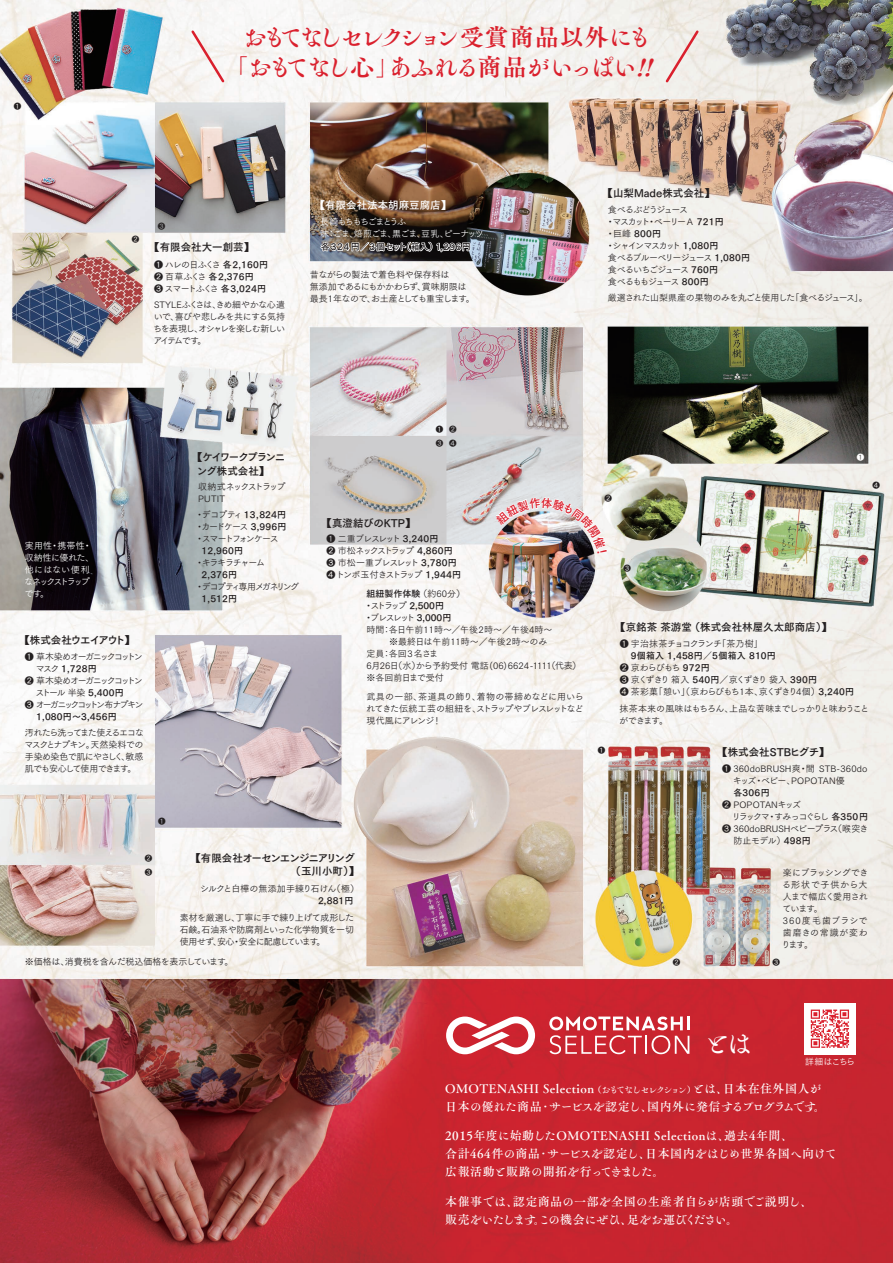
<style>
.page{position:relative;width:893px;height:1263px;background:#fff}
.page>*{position:absolute;margin:0;border:0;box-sizing:border-box;transform-origin:0 0}
.t1{font:25.5px "Tsuku C Old Min Pr 6 D";color:#fff}
.t2{font:24px/30px "Tsuku C Old Min Pr 6 B";letter-spacing:-.09em;color:#da202d;text-align:right}
.t3{font:12px/18px "Tsuku C Old Min Pr 6 D";letter-spacing:.04em;color:#fff}
.t4{font:12px/18px "Tsuku C Old Min Pr 6 D";color:#fff}
.t5{font:10.5px "Tsuku Go Pro B";color:#231f20}
.t6{font:10.5px/13.5px "Tsuku Go Pro B";letter-spacing:-.09em;color:#231f20}
.t7{font:10.5px/13.5px "Tsuku Go Pro B";letter-spacing:-.065em;color:#231f20}
.t8{font:10.5px "Tsuku Go Pro B";color:#fff}
.t9{font:9px/12px "Tsuku Go Pro R";letter-spacing:-.08em;color:#231f20;text-align:justify}
.t10{font:9px "Tsuku Go Pro B";letter-spacing:.02em;color:#231f20}
.t11{font:9px/12px "Tsuku Go Pro R";letter-spacing:.02em;color:#231f20}
.t12{font:9px/12px "Tsuku Go Pro R";letter-spacing:-.15em;color:#231f20}
.t13{font:9px/12px "Tsuku Go Pro R";letter-spacing:-.17em;color:#231f20}
.t14{font:9px/12px "Tsuku Go Pro R";letter-spacing:-.1em;color:#231f20}
.t15{font:9px/12px "Tsuku Go Pro R";letter-spacing:-.04em;color:#231f20}
.t16{font:9px "Tsuku Go Pro R";color:#231f20}
.t17{font:9px/12px "Tsuku Go Pro R";letter-spacing:-.045em;color:#fff}
.t18{font:9px/15.6px "Tsuku Go Pro R";letter-spacing:-.045em;color:#231f20}
.t19{font:9px/12px "Tsuku Go Pro R";letter-spacing:-.12em;color:#fff}
.t20{font:9px "Tsuku Go Pro R";letter-spacing:-.005em;color:#231f20}
.t21{font:9px "Tsuku Go Pro R";letter-spacing:-.06em;color:#231f20}
.t22{font:9px "Tsuku Go Pro R";letter-spacing:-.18em;color:#231f20}
.t23{font:9px "Tsuku Go Pro R";letter-spacing:-.05em;color:#231f20}
.t24{font:9px/12px "Tsuku Go Pro R";letter-spacing:-.14em;color:#231f20}
.t25{font:9px "Tsuku Go Pro B";letter-spacing:.04em;color:#231f20}
.t26{font:9px "Tsuku Go Pro R";letter-spacing:.01em;color:#231f20}
.t27{font:9px "Tsuku Go Pro R";letter-spacing:-.03em;color:#231f20}
.t28{font:9px "Tsuku Go Pro R";letter-spacing:-.185em;color:#231f20}
.t29{font:9px "Tsuku Go Pro R";letter-spacing:-.055em;color:#231f20}
.t30{font:9px "Tsuku Go Pro R";letter-spacing:-.22em;color:#231f20}
.t31{font:9px "Tsuku Go Pro R";letter-spacing:-.105em;color:#231f20}
.t32{font:9px "Tsuku Go Pro R";letter-spacing:-.195em;color:#231f20}
.t33{font:9px "Tsuku Go Pro R";letter-spacing:-.13em;color:#231f20}
.t34{font:9px "Tsuku Go Pro R";letter-spacing:-.01em;color:#231f20}
.t35{font:9px "Tsuku Go Pro R";letter-spacing:-.09em;color:#fff}
.t36{font:7.5px/13.6px "Tsuku Go Pro R";color:#231f20}
.t37{font:7.5px "Tsuku Go Pro R";color:#fff}
.s1{font-family:"Tsuku Go Pro B"}
.s2{font-family:"Tsuku Go Pro R"}
.s3{color:#fff}
.s4{font-family:"Tsuku Go Pro R";color:#fff}
.s5{font-size:9px}
</style>
<div class="page">
<img style="left:0;top:0;width:893px;height:1263px">
<svg style="left:189px;top:28px;width:38px;height:57px"></svg>
<svg style="left:663px;top:28px;width:38px;height:57px;background:#eededa"></svg>
<svg style="left:549px;top:1016px;width:140px;height:38px"></svg>
<svg style="left:446px;top:1016px;width:89px;height:38px"></svg>
<div style="left:804px;top:1003px;width:51px;height:51px;background:#fff"></div>
<svg style="left:320px;top:230px;width:151px;height:32px;background:#5b5857"></svg>
<svg style="left:811px;top:1009px;width:38px;height:39px"></svg>
<img style="left:495px;top:465px;width:114px;height:90px">
<p class="t36" style="left:14px;top:99px;width:9px">❶</p>
<h2 class="t2" style="left:224px;top:21px;width:431px">おもてなしセレクション受賞商品以外にも「おもてなし心」あふれる商品がいっぱい!!</h2>
<p class="t36" style="left:132px;top:232px;width:9px">❷</p>
<p class="t36" style="left:158px;top:219px;width:9px">❸</p>
<p class="t5" style="left:149px;top:238px;width:106px">【有限会社大一創芸】</p>
<p class="t31" style="left:154px;top:257px;width:116px">❶ ハレの日ふくさ <span class="s1">各2,160円</span></p>
<p class="t10" style="left:154px;top:269px;width:101px"><span class="s2">❷ 百草ふくさ</span> 各2,376円</p>
<p class="t18" style="left:154px;top:280px;width:132px">❸スマートふくさ <span class="s1">各3,024円<br></span>STYLEふくさは、きめ細やかな心遣</p>
<p class="t9" style="left:153px;top:309px;width:133px">いで、喜びや悲しみを共にする気持ちを表現し、オシャレを楽しむ新しいアイテムです。</p>
<p class="t8" style="left:315px;top:196px;width:138px">【有限会社法本胡麻豆腐店】</p>
<p class="t19" style="left:320px;top:215px;width:165px">長崎もちもちごまとうふ<br>味：ごま、焙煎ごま、黒ごま、豆乳、ピーナッツ</p>
<p class="t25" style="left:321px;top:239px;width:152px"><span class="s3">各32</span>4円<span class="s4">／</span>3個セット（箱入）<span class="s3">1</span>,296円</p>
<p class="t15" style="left:310px;top:268px;width:166px">昔ながらの製法で着色料や保存料は<br>無添加であるにもかかわらず、賞味期限は最長1年なので、お土産としても重宝します。</p>
<p class="t36" style="left:436px;top:422px;width:23px">❶ ❷<br>❸ ❹</p>
<p class="t5" style="left:602px;top:184px;width:114px">【山梨Made株式会社】</p>
<p class="t12" style="left:606px;top:203px;width:119px">食べるぶどうジュース<br>・マスカット・ベーリーＡ <span class="s1">721 円</span></p>
<p class="t10" style="left:606px;top:226px;width:57px"><span class="s2">・巨峰</span> 800円</p>
<p class="t12" style="left:606px;top:239px;width:146px">・シャインマスカット <span class="s1">1,080円<br></span>食べるブルーベリージュース <span class="s1">1,080円</span>食べるいちごジュース <span class="s1">760円<br></span>食べるももジュース <span class="s1">800円</span></p>
<p class="t21" style="left:608px;top:291px;width:261px">厳選された山梨県産の果物のみを丸ごと使用した「食べるジュース」。</p>
<p class="t17" style="left:24px;top:539px;width:71px">実用性・携帯性・収納性に優れた、他にはない便利なネックストラップです。</p>
<p class="t6" style="left:19px;top:632px;width:117px">【株式会社ウエイアウト】</p>
<p class="t22" style="left:25px;top:649px;width:120px">❶ 草木染めオーガニックコットン</p>
<p class="t10" style="left:36px;top:660px;width:62px"><span class="s2">マスク</span> 1,728円</p>
<p class="t22" style="left:25px;top:673px;width:120px">❷ 草木染めオーガニックコットン</p>
<p class="t9" style="left:36px;top:685px;width:90px">ストール 半染 <span class="s1">5,400円</span></p>
<p class="t30" style="left:25px;top:697px;width:120px">❸ オーガニックコットン布ナプキン</p>
<p class="t10" style="left:36px;top:708px;width:82px">1,080円～3,456円</p>
<p class="t9" style="left:24px;top:725px;width:121px">汚れたら洗ってまた使えるエコなマスクとナプキン。天然染料での手染め染色で肌にやさしく、敏感肌でも安心して使用できます。</p>
<p class="t6" style="left:197px;top:449px;width:90px;text-indent:-5px">【ケイワークプランニング株式会社】</p>
<p class="t9" style="left:198px;top:480px;width:89px">収納式ネックストラップ<br>PUTIT</p>
<p class="t10" style="left:195px;top:507px;width:92px"><span class="s2">・デコプティ</span> 13,824円</p>
<p class="t24" style="left:195px;top:520px;width:93px">・カードケース <span class="s1">3,996円</span>・スマートフォンケース</p>
<p class="t10" style="left:202px;top:543px;width:43px">12,960円</p>
<p class="t33" style="left:195px;top:555px;width:71px">・キラキラチャーム</p>
<p class="t10" style="left:202px;top:567px;width:37px">2,376円</p>
<p class="t32" style="left:195px;top:579px;width:105px">・デコプティ専用メガネリング</p>
<p class="t10" style="left:202px;top:591px;width:37px">1,512円</p>
<p class="t5" style="left:322px;top:514px;width:96px">【真澄結びのKTP】</p>
<p class="t13" style="left:326px;top:532px;width:136px">❶ 二重ブレスレット <span class="s1">3,240円<br></span>❷ 市松ネックストラップ <span class="s1">4,860円<br></span>❸ 市松一重ブレスレット <span class="s1">3,780円<br></span>❹トンボ玉付きストラップ <span class="s1">1,944円</span></p>
<p class="t10" style="left:366px;top:586px;width:100px">組紐製作体験 <span class="s2">（約60分）</span></p>
<p class="t9" style="left:364px;top:599px;width:81px">・ストラップ <span class="s1">2,500円</span></p>
<p class="t9" style="left:364px;top:611px;width:89px">・ブレスレット <span class="s1">3,000円</span></p>
<p class="t16" style="left:366px;top:622px;width:188px">時間：各日午前11時～／午後2時～／午後4時～</p>
<p class="t16" style="left:389px;top:634px;width:160px">※最終日は午前11時～／午後2時～のみ</p>
<p class="t16" style="left:366px;top:646px;width:73px">定員：各回3名さま</p>
<p class="t20" style="left:366px;top:658px;width:216px">6月26日（水）から予約受付 電話(06)6624-1111（代表）</p>
<p class="t34" style="left:366px;top:670px;width:79px">※各回前日まで受付</p>
<p class="t9" style="left:366px;top:690px;width:219px">武具の一部、茶道具の飾り、着物の帯締めなどに用いられてきた伝統工芸の組紐を、ストラップやブレスレットなど現代風にアレンジ！</p>
<p class="t36" style="left:158px;top:813px;width:9px">❶</p>
<p class="t36" style="left:145px;top:850px;width:9px">❷<br>❸</p>
<p class="t7" style="left:291px;top:850px;width:70px;text-indent:-100px">【有限会社オーセンエンジニアリング（玉川小町）】</p>
<p class="t27" style="left:200px;top:881px;width:161px">シルクと白樺の無添加手練り石けん（極）</p>
<p class="t10" style="left:318px;top:892px;width:37px">2,881円</p>
<p class="t9" style="left:180px;top:910px;width:176px">素材を厳選し、丁寧に手で練り上げて成形した石鹸。石油系や防腐剤といった化学物質を一切使用せず、安心・安全に配慮しています。</p>
<p class="t23" style="left:25px;top:954px;width:210px">※価格は、消費税を含んだ税込価格を表示しています。</p>
<p class="t36" style="left:605px;top:490px;width:9px">❷</p>
<p class="t36" style="left:623px;top:561px;width:9px">❸</p>
<p class="t37" style="left:857px;top:451px;width:9px">❶</p>
<p class="t36" style="left:873px;top:478px;width:9px">❹</p>
<p class="t36" style="left:598px;top:743px;width:9px">❶</p>
<p class="t5" style="left:615px;top:617px;width:218px">【京銘茶 茶游堂（株式会社林屋久太郎商店）】</p>
<p class="t29" style="left:620px;top:636px;width:145px">❶ 宇治抹茶チョコクランチ「茶乃樹」</p>
<p class="t10" style="left:631px;top:648px;width:147px">9個箱入 1,458円<span class="s2">／</span>5個箱入 810円</p>
<p class="t14" style="left:620px;top:660px;width:236px">❷ 京わらびもち <span class="s1">972円<br></span>❸ 京くずきり 箱入 <span class="s1">540円</span>／京くずきり 袋入 <span class="s1">390円<br></span>❹ 茶彩菓「憩い」（京わらびもち1本、京くずきり4個）<span class="s1">3,240円</span></p>
<p class="t9" style="left:619px;top:701px;width:251px">抹茶本来の風味はもちろん、上品な苦味までしっかりと味わうことができます。</p>
<p class="t5" style="left:717px;top:743px;width:114px">【株式会社STBヒグチ】</p>
<p class="t11" style="left:722px;top:762px;width:147px">❶ 360doBRUSH爽・間 STB-360do</p>
<p class="t11" style="left:722px;top:798px;width:80px">❷ POPOTANキッズ</p>
<p class="t26" style="left:722px;top:821px;width:148px">❸ 360doBRUSHベビープラス（喉突き</p>
<p class="t11" style="left:781px;top:865px;width:89px">楽にブラッシングできる形状で子供から大人まで幅広く愛用されています。<br>360度毛歯ブラシで歯磨きの常識が変わります。</p>
<p class="t11" style="left:733px;top:774px;width:114px">キッズ・ベビー、POPOTAN優</p>
<p class="t10" style="left:733px;top:785px;width:38px">各306円</p>
<p class="t28" style="left:732px;top:809px;width:138px">リラックマ・すみっコぐらし<span class="s1">各350 円</span></p>
<p class="t9" style="left:733px;top:834px;width:79px">防止モデル）<span class="s1">498円</span></p>
<p class="t36" style="left:673px;top:955px;width:9px">❷</p>
<p class="t36" style="left:773px;top:955px;width:9px">❸</p>
<h1 class="t1" style="left:704px;top:1021px;width:50px">とは</h1>
<p class="t35" style="left:805px;top:1054px;width:52px">詳細はこちら</p>
<h3 class="t3" style="left:445px;top:1079px;width:382px">OMOTENASHI Selection<span class="s5">（おもてなしセレクション）</span>とは、日本在住外国人が日本の優れた商品・サービスを認定し、国内外に発信するプログラムです。</h3>
<h3 class="t3" style="left:445px;top:1126px;width:393px">2015年度に始動したOMOTENASHI Selectionは、過去4年間、<br>合計464件の商品・サービスを認定し、日本国内をはじめ世界各国へ向けて広報活動と販路の開拓を行ってきました。</h3>
<h3 class="t4" style="left:445px;top:1192px;width:369px">本催事では、認定商品の一部を全国の生産者自らが店頭でご説明し、販売をいたします。この機会にぜひ、足をお運びください。</h3>
</div>
